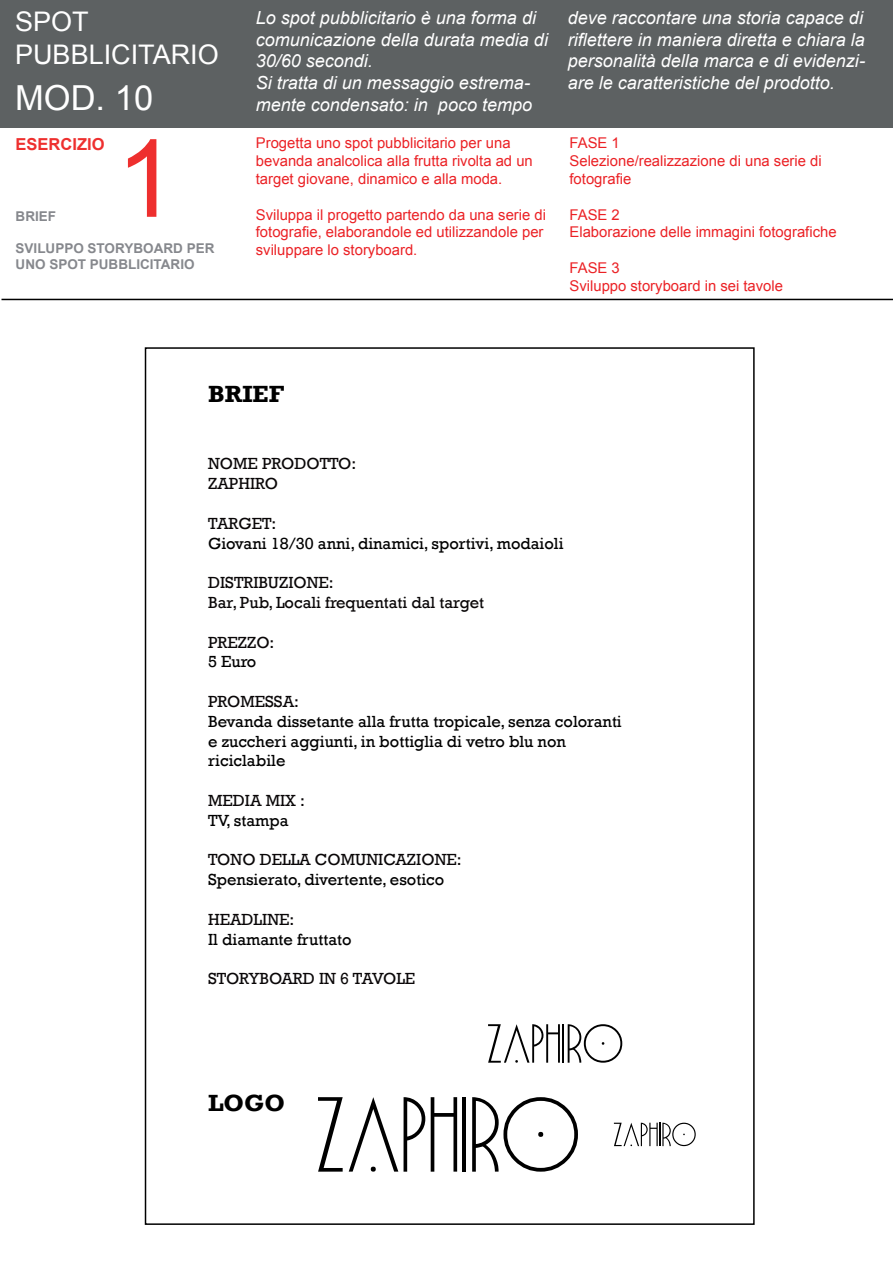
<style>
.page{position:relative;width:893px;height:1263px;background:#fff}
.page>*{position:absolute;margin:0;border:0;box-sizing:border-box;transform-origin:0 0}
.t1{font:108px "Arial";color:#ee2f2e}
.t2{font:34.5px "Arial";color:#fff}
.t3{font:27px/32.4px "Arial";color:#fff}
.t4{font:700 24px "Rockwell";color:#000}
.t5{font:italic 18px/21.6px "Arial";color:#fff}
.t6{font:16.5px/19.8px "Rockwell";color:#000}
.t7{font:16.5px/19.8px "Rockwell";color:#090607}
.t8{font:700 16.5px "Arial";color:#ee2f2e}
.t9{font:14.85px/17.9px "Arial";color:#eb2125}
.t10{font:700 13.5px/16.2px "Arial";color:#86888d}
</style>
<div class="page">
<div style="left:145px;top:347px;width:610px;height:878px;background:#fff;border:2px solid #000"></div>
<svg style="left:318px;top:1097px;width:25px;height:75px"></svg>
<svg style="left:349px;top:1097px;width:49px;height:74px"></svg>
<svg style="left:404px;top:1097px;width:21px;height:75px"></svg>
<svg style="left:431px;top:1097px;width:26px;height:75px"></svg>
<hr style="left:462px;top:1097px;width:4px;height:75px;background:#000">
<svg style="left:472px;top:1097px;width:106px;height:75px"></svg>
<svg style="left:488px;top:1024px;width:72px;height:39px"></svg>
<hr style="left:562px;top:1024px;width:2px;height:39px;background:#000">
<svg style="left:568px;top:1024px;width:54px;height:39px"></svg>
<svg style="left:614px;top:1123px;width:82px;height:23px"></svg>
<div style="left:0;top:0;width:893px;height:128px;background:#5d6162"></div>
<hr style="left:2px;top:299px;width:891px;height:1px;background:#000">
<h3 class="t3" style="left:15px;top:6px;width:205px">SPOT<br>PUBBLICITARIO</h3>
<h2 class="t2" style="left:15px;top:75px;width:140px">MOD. 10</h2>
<p class="t8" style="left:16px;top:133px;width:90px">ESERCIZIO</p>
<h1 class="t1" style="left:116px;top:108px;width:62px">1</h1>
<p class="t10" style="left:16px;top:208px;width:42px">BRIEF</p>
<p class="t10" style="left:16px;top:241px;width:200px">SVILUPPO STORYBOARD PER<br>UNO SPOT PUBBLICITARIO</p>
<p class="t5" style="left:256px;top:7px;width:294px">Lo spot pubblicitario è una forma di comunicazione della durata media di<br>30/60 secondi.<br>Si tratta di un messaggio estrema&shy;mente condensato: in poco tempo</p>
<p class="t5" style="left:568px;top:7px;width:299px;text-align:justify">deve raccontare una storia capace di riflettere in maniera diretta e chiara la personalità della marca e di evidenzi&shy;are le caratteristiche del prodotto.</p>
<p class="t9" style="left:256px;top:134px;width:278px">Progetta uno spot pubblicitario per una bevanda analcolica alla frutta rivolta ad un target giovane, dinamico e alla moda.</p>
<p class="t9" style="left:256px;top:206px;width:292px">Sviluppa il progetto partendo da una serie di fotografie, elaborandole ed utilizzandole per sviluppare lo storyboard.</p>
<p class="t9" style="left:569px;top:134px;width:254px">FASE 1<br>Selezione/realizzazione di una serie di fotografie</p>
<p class="t9" style="left:569px;top:206px;width:269px">FASE 2<br>Elaborazione delle immagini fotografiche</p>
<p class="t9" style="left:569px;top:259px;width:215px">FASE 3<br>Sviluppo storyboard in sei tavole</p>
<h3 class="t4" style="left:208px;top:380px;width:78px">BRIEF</h3>
<p class="t7" style="left:208px;top:454px;width:150px">NOME PRODOTTO:<br>ZAPHIRO</p>
<p class="t7" style="left:208px;top:514px;width:70px">TARGET:</p>
<p class="t6" style="left:208px;top:533px;width:357px">Giovani 18/30 anni, dinamici, sportivi, modaioli</p>
<p class="t7" style="left:208px;top:573px;width:278px">DISTRIBUZIONE:<br>Bar, Pub, Locali frequentati dal target</p>
<p class="t7" style="left:208px;top:632px;width:68px">PREZZO:</p>
<p class="t6" style="left:208px;top:652px;width:50px">5 Euro</p>
<p class="t7" style="left:208px;top:692px;width:92px">PROMESSA:</p>
<p class="t6" style="left:208px;top:712px;width:415px">Bevanda dissetante alla frutta tropicale, senza coloranti e zuccheri aggiunti, in bottiglia di vetro blu non riciclabile</p>
<p class="t7" style="left:208px;top:791px;width:98px">MEDIA MIX :</p>
<p class="t6" style="left:208px;top:811px;width:82px">TV, stampa</p>
<p class="t7" style="left:208px;top:850px;width:255px">TONO DELLA COMUNICAZIONE:</p>
<p class="t6" style="left:208px;top:870px;width:238px">Spensierato, divertente, esotico</p>
<p class="t7" style="left:208px;top:910px;width:88px">HEADLINE:</p>
<p class="t6" style="left:208px;top:929px;width:145px">Il diamante fruttato</p>
<p class="t7" style="left:208px;top:969px;width:209px">STORYBOARD IN 6 TAVOLE</p>
<h3 class="t4" style="left:208px;top:1088px;width:78px">LOGO</h3>
</div>
